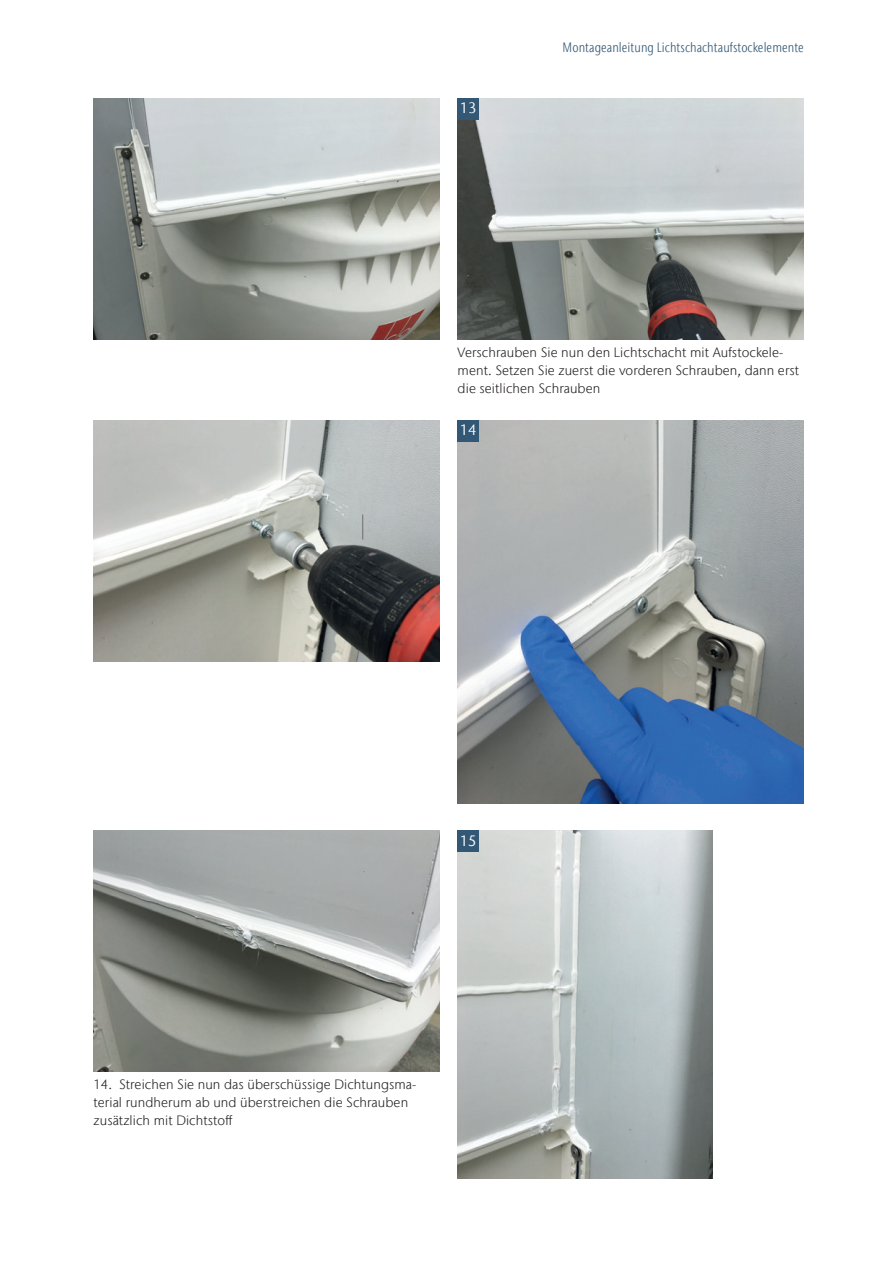
<style>
.page{position:relative;width:893px;height:1263px;background:#fff}
.page>*{position:absolute;margin:0;border:0;box-sizing:border-box;transform-origin:0 0}
.t1{font:15px "Stone Sans IIITC Com";color:#fff}
.Body_copy{font:300 13.5px/17.9px "Stone Sans IIITC Com";letter-spacing:.005em;color:#231f20}
.t2{font:300 condensed 13.5px "Stone Sans IIITC Com";letter-spacing:.005em;color:#335875}
</style>
<div class="page">
<img style="left:94px;top:98px;width:346px;height:241px">
<img style="left:458px;top:98px;width:346px;height:241px">
<img style="left:94px;top:420px;width:346px;height:241px">
<svg style="left:362px;top:514px;width:1px;height:25px"></svg>
<img style="left:458px;top:420px;width:346px;height:384px">
<div style="left:458px;top:98px;width:21px;height:21px;background:#335875"></div>
<div style="left:458px;top:420px;width:21px;height:21px;background:#335875"></div>
<img style="left:458px;top:830px;width:255px;height:349px">
<img style="left:94px;top:830px;width:346px;height:241px">
<div style="left:458px;top:830px;width:21px;height:22px;background:#335875"></div>
<p class="t1" style="left:460px;top:99px;width:18px">13</p>
<p class="t2" style="left:563px;top:39px;width:243px">Montageanleitung Lichtschachtaufstockelemente</p>
<p class="Body_copy" style="left:458px;top:343px;width:343px">Verschrauben Sie nun den Lichtschacht mit Aufstockele&shy;ment. Setzen Sie zuerst die vorderen Schrauben, dann erst die seitlichen Schrauben</p>
<p class="t1" style="left:460px;top:421px;width:18px">14</p>
<p class="t1" style="left:460px;top:831px;width:18px">15</p>
<p class="Body_copy" style="left:94px;top:1076px;width:324px">14. Streichen Sie nun das überschüssige Dichtungsma&shy;terial rundherum ab und überstreichen die Schrauben zusätzlich mit Dichtstoff</p>
</div>
